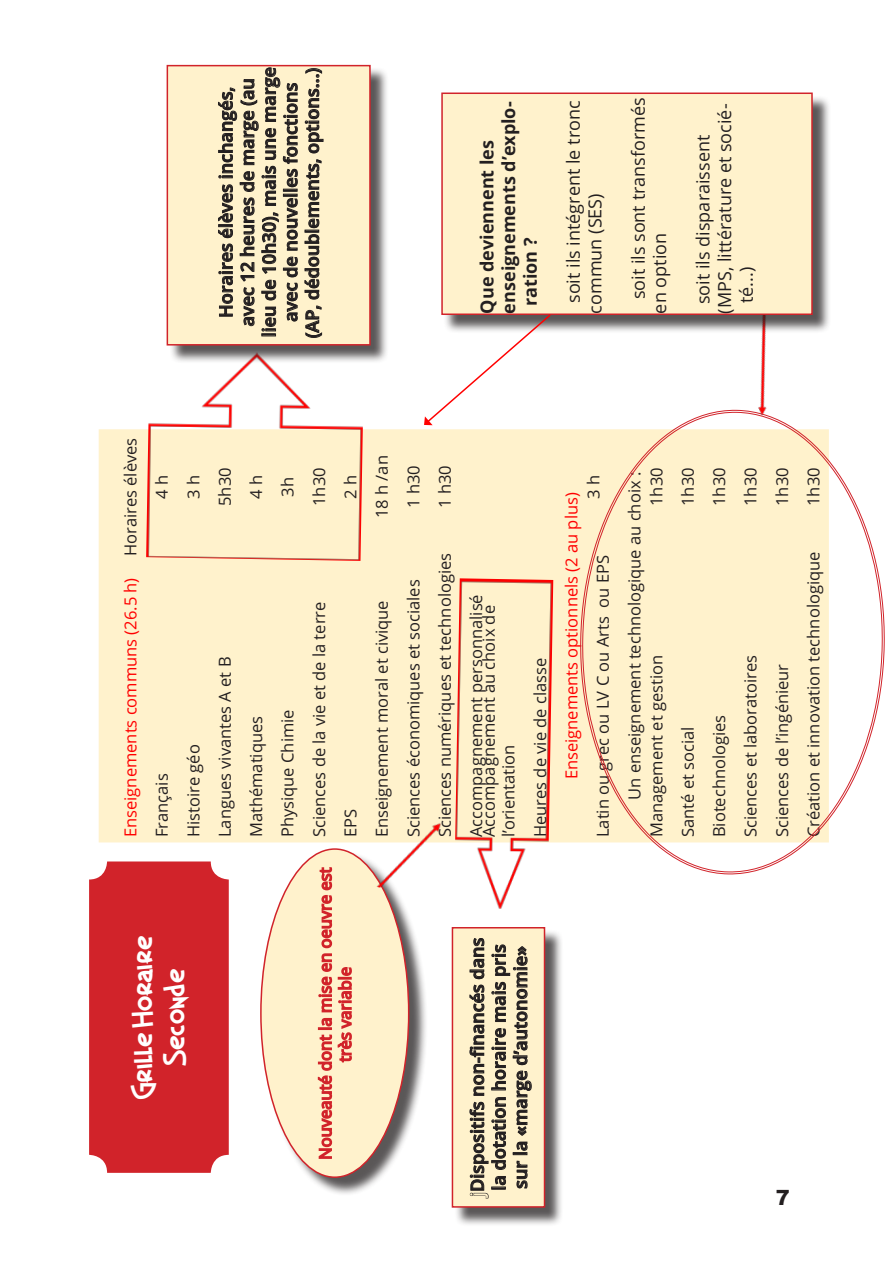
<style>
.page{position:relative;width:893px;height:1263px;background:#fff}
.page>*{position:absolute;margin:0;border:0;box-sizing:border-box;transform-origin:0 0}
.t1{font:27px "German Beauty";color:#fff}
.t2{font:900 21px "Arial";color:#231f20}
.t3{font:600 18px/21.6px "Open Sans";color:#231f20;text-align:center}
.t4{font:18px/21.6px "Open Sans";color:#231f20}
.t5{font:700 18px "Open Sans";color:#231f20}
.Contenu_de_cadre{font:16.5px/19.8px "Open Sans";color:#231f20}
.Contenu_de_cadre-2{font:16.5px "Open Sans";color:#f00}
.s1{color:#fff2cc}
</style>
<div class="page">
<div style="left:99px;top:429px;width:478px;height:413px;background:#fff2cc"></div>
<img style="left:454px;top:578px;width:99px;height:331px">
<div style="left:454px;top:929px;width:110px;height:297px;background:#231f20;opacity:.75"></div>
<div style="left:452px;top:928px;width:92px;height:279px;background:#fff2cc"></div>
<svg style="left:469px;top:938px;width:63px;height:261px"></svg>
<div style="left:452px;top:927px;width:93px;height:281px;border:2px solid #d1232a"></div>
<div style="left:262px;top:851px;width:166px;height:345px;background:#231f20;opacity:.75"></div>
<div style="left:261px;top:849px;width:148px;height:328px;background:#fff2cc;border-radius:50%"></div>
<svg style="left:317px;top:867px;width:35px;height:292px"></svg>
<img style="left:376px;top:805px;width:73px;height:93px">
<img style="left:146px;top:364px;width:218px;height:197px">
<div style="left:169px;top:67px;width:220px;height:297px;background:#231f20;opacity:.75"></div>
<div style="left:167px;top:66px;width:203px;height:279px;background:#fff2cc"></div>
<svg style="left:218px;top:68px;width:80px;height:268px"></svg>
<svg style="left:304px;top:68px;width:20px;height:270px"></svg>
<div style="left:167px;top:65px;width:204px;height:281px;border:2px solid #d1232a"></div>
<svg style="left:579px;top:412px;width:305px;height:462px"></svg>
<img style="left:711px;top:333px;width:115px;height:92px">
<div style="left:444px;top:95px;width:387px;height:238px;background:#231f20;opacity:.75"></div>
<div style="left:442px;top:93px;width:370px;height:221px;background:#fff2cc"></div>
<div style="left:441px;top:93px;width:372px;height:222px;border:2px solid #d1232a"></div>
<div style="left:89px;top:861px;width:140px;height:312px;background:#d1232a;border-radius:18px"></div>
<svg style="left:424px;top:313px;width:128px;height:112px"></svg>
<p class="t3" style="left:215px;top:338px;width:273px;rotate:-90deg">Horaires élèves inchangés, avec 12 heures de marge (au lieu de 10h30), mais une marge avec de nouvelles fonctions (AP, dédoublements, options...)</p>
<p class="t5" style="left:496px;top:313px;width:213px;rotate:-90deg">enseignements d’explo-</p>
<p class="t5" style="left:474px;top:313px;width:175px;rotate:-90deg">Que deviennent les</p>
<p class="t5" style="left:517px;top:306px;width:70px;rotate:-90deg">ration ?</p>
<p class="t4" style="left:562px;top:313px;width:214px;text-indent:10px;rotate:-90deg">soit ils intégrent le tronc commun (SES)</p>
<p class="t4" style="left:627px;top:313px;width:218px;text-indent:14px;rotate:-90deg">soit ils sont transformés en option</p>
<p class="t4" style="left:713px;top:313px;width:211px;rotate:-90deg">(MPS, littérature et socié-</p>
<p class="t4" style="left:692px;top:304px;width:171px;rotate:-90deg">soit ils disparaissent</p>
<p class="t4" style="left:735px;top:303px;width:38px;rotate:-90deg">té...)</p>
<p class="Contenu_de_cadre" style="left:120px;top:556px;width:120px;rotate:-90deg">Horaires élèves</p>
<p class="Contenu_de_cadre-2" style="left:119px;top:837px;width:261px;rotate:-90deg">Enseignements communs (26.5 h)</p>
<p class="Contenu_de_cadre" style="left:152px;top:499px;width:25px;rotate:-90deg">4 h</p>
<p class="Contenu_de_cadre" style="left:183px;top:499px;width:25px;rotate:-90deg">3 h</p>
<p class="Contenu_de_cadre" style="left:214px;top:506px;width:40px;rotate:-90deg">5h30</p>
<p class="Contenu_de_cadre" style="left:246px;top:499px;width:25px;rotate:-90deg">4 h</p>
<p class="Contenu_de_cadre" style="left:277px;top:496px;width:21px;rotate:-90deg">3h</p>
<p class="Contenu_de_cadre" style="left:309px;top:506px;width:40px;rotate:-90deg">1h30</p>
<p class="Contenu_de_cadre" style="left:152px;top:837px;width:65px;rotate:-90deg">Français</p>
<p class="Contenu_de_cadre" style="left:183px;top:837px;width:94px;rotate:-90deg">Histoire géo</p>
<p class="Contenu_de_cadre" style="left:214px;top:837px;width:182px;rotate:-90deg">Langues vivantes A et B</p>
<p class="Contenu_de_cadre" style="left:246px;top:837px;width:123px;rotate:-90deg">Mathématiques</p>
<p class="Contenu_de_cadre" style="left:277px;top:837px;width:129px;rotate:-90deg">Physique Chimie</p>
<p class="Contenu_de_cadre" style="left:309px;top:837px;width:237px;rotate:-90deg">Sciences de la vie et de la terre</p>
<p class="Contenu_de_cadre" style="left:340px;top:499px;width:25px;rotate:-90deg">2 h</p>
<p class="Contenu_de_cadre" style="left:340px;top:837px;width:30px;rotate:-90deg">EPS</p>
<p class="Contenu_de_cadre" style="left:372px;top:518px;width:64px;rotate:-90deg">18 h /an</p>
<p class="Contenu_de_cadre" style="left:403px;top:508px;width:44px;rotate:-90deg">1 h30</p>
<p class="Contenu_de_cadre" style="left:434px;top:508px;width:44px;rotate:-90deg">1 h30</p>
<p class="Contenu_de_cadre" style="left:372px;top:837px;width:238px;rotate:-90deg">Enseignement moral et civique</p>
<p class="Contenu_de_cadre" style="left:403px;top:837px;width:259px;rotate:-90deg">Sciences économiques et sociales</p>
<p class="Contenu_de_cadre" style="left:434px;top:837px;width:286px;rotate:-90deg">Sciences numériques et technologies</p>
<p class="Contenu_de_cadre" style="left:466px;top:837px;width:244px;rotate:-90deg">Accompagnement personnalisé</p>
<p class="Contenu_de_cadre" style="left:478px;top:837px;width:234px;rotate:-90deg">Accompagnement au choix de l’orientation</p>
<p class="Contenu_de_cadre" style="left:530px;top:837px;width:181px;rotate:-90deg">Heures de vie de classe</p>
<p class="Contenu_de_cadre" style="left:646px;top:506px;width:40px;rotate:-90deg">1h30</p>
<p class="Contenu_de_cadre" style="left:583px;top:499px;width:25px;rotate:-90deg">3 h</p>
<p class="Contenu_de_cadre" style="left:624px;top:800px;width:329px;rotate:-90deg">Un enseignement technologique au choix :</p>
<p class="Contenu_de_cadre-2" style="left:560px;top:779px;width:289px;rotate:-90deg">Enseignements optionnels (2 au plus)</p>
<p class="Contenu_de_cadre" style="left:593px;top:837px;width:283px;rotate:-90deg">Latin ou grec ou LV C ou Arts ou EPS</p>
<p class="Contenu_de_cadre" style="left:646px;top:837px;width:184px;rotate:-90deg">Management et gestion</p>
<p class="Contenu_de_cadre" style="left:677px;top:506px;width:40px;rotate:-90deg">1h30</p>
<p class="Contenu_de_cadre" style="left:677px;top:837px;width:112px;rotate:-90deg">Santé et social</p>
<p class="Contenu_de_cadre" style="left:709px;top:506px;width:40px;rotate:-90deg">1h30</p>
<p class="Contenu_de_cadre" style="left:740px;top:506px;width:40px;rotate:-90deg">1h30</p>
<p class="Contenu_de_cadre" style="left:772px;top:506px;width:40px;rotate:-90deg">1h30</p>
<p class="Contenu_de_cadre" style="left:803px;top:506px;width:40px;rotate:-90deg">1h30</p>
<p class="Contenu_de_cadre" style="left:709px;top:837px;width:124px;rotate:-90deg">Biotechnologies</p>
<p class="Contenu_de_cadre" style="left:740px;top:837px;width:184px;rotate:-90deg">Sciences et laboratoires</p>
<p class="Contenu_de_cadre" style="left:772px;top:837px;width:175px;rotate:-90deg">Sciences de l’ingénieur</p>
<p class="Contenu_de_cadre" style="left:803px;top:837px;width:287px;rotate:-90deg">Création et innovation technologique</p>
<p class="t1" style="left:129px;top:1099px;width:164px;rotate:-90deg">Grille Horaire</p>
<p class="t1" style="left:161px;top:1066px;width:98px;rotate:-90deg">Seconde</p>
<p class="t3" style="left:466px;top:1197px;width:261px;rotate:-90deg"><span class="s1">j</span>Dispositifs non-financés dans la dotation horaire mais pris sur la «marge d’autonomie»</p>
<p class="t2" style="left:776px;top:1182px;width:16px">7</p>
</div>
